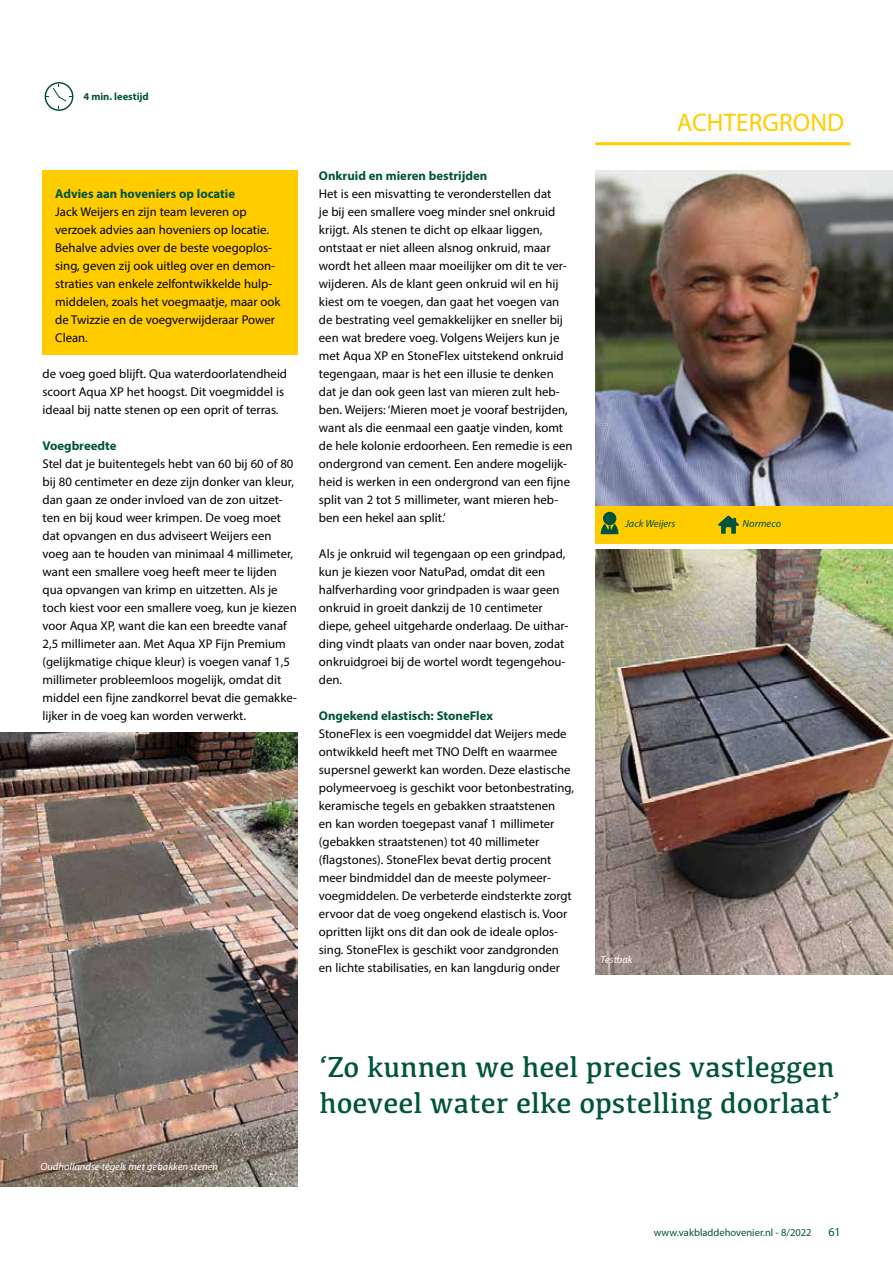
<style>
.page{position:relative;width:893px;height:1263px;background:#fff}
.page>*{position:absolute;margin:0;border:0;box-sizing:border-box;transform-origin:0 0}
.t1{font:30px/36px "Kefa";color:#00533d}
.t2{font:25.5px "Myriad Pro";color:#fc0}
.t3{font:12.75px/18px "Myriad Pro";color:#000}
.t4{font:700 12.75px "Myriad Pro";color:#00533d}
.t5{font:12px "Myriad Pro";color:#00533d}
.t6{font:italic 10.5px "Myriad Pro";color:#fff}
.t7{font:10.5px "Myriad Pro";color:#00533d}
.t8{font:italic 10.5px "Myriad Pro";color:#00533d}
.t9{font:700 10.5px "Myriad Pro";color:#00533d}
</style>
<div class="page">
<hr style="left:595px;top:142px;width:255px;height:3px;background:#fc0">
<svg style="left:45px;top:82px;width:28px;height:29px"></svg>
<div style="left:43px;top:170px;width:255px;height:185px;background:#fc0"></div>
<img style="left:595px;top:170px;width:298px;height:336px">
<img style="left:595px;top:549px;width:298px;height:425px">
<img style="left:0;top:733px;width:298px;height:453px">
<div style="left:595px;top:506px;width:298px;height:37px;background:#fc0"></div>
<svg style="left:601px;top:524px;width:17px;height:10px"></svg>
<div style="left:603px;top:512px;width:13px;height:13px;background:#00533d;border-radius:50%"></div>
<svg style="left:718px;top:515px;width:21px;height:19px"></svg>
<p class="t9" style="left:83px;top:90px;width:67px">4 min. leestijd</p>
<p class="t4" style="left:55px;top:185px;width:181px">Advies aan hoveniers op locatie</p>
<p class="t3" style="left:55px;top:203px;width:227px">Jack Weijers en zijn team leveren op verzoek advies aan hoveniers op locatie.<br>Behalve advies over de beste voegoplos&shy;sing, geven zij ook uitleg over en demon&shy;straties van enkele zelfontwikkelde hulp&shy;middelen, zoals het voegmaatje, maar ook de Twizzie en de voegverwijderaar Power Clean.</p>
<p class="t3" style="left:43px;top:365px;width:246px">de voeg goed blijft. Qua waterdoorlatendheid scoort Aqua XP het hoogst. Dit voegmiddel is ideaal bij natte stenen op een oprit of terras.</p>
<p class="t4" style="left:43px;top:437px;width:75px">Voegbreedte</p>
<p class="t3" style="left:43px;top:455px;width:256px">Stel dat je buitentegels hebt van 60 bij 60 of 80 bij 80 centimeter en deze zijn donker van kleur, dan gaan ze onder invloed van de zon uitzet&shy;ten en bij koud weer krimpen. De voeg moet dat opvangen en dus adviseert Weijers een voeg aan te houden van minimaal 4 millimeter, want een smallere voeg heeft meer te lijden qua opvangen van krimp en uitzetten. Als je toch kiest voor een smallere voeg, kun je kiezen voor Aqua XP, want die kan een breedte vanaf 2,5 millimeter aan. Met Aqua XP Fijn Premium (gelijkmatige chique kleur) is voegen vanaf 1,5 millimeter probleemloos mogelijk, omdat dit middel een fijne zandkorrel bevat die gemakke&shy;lijker in de voeg kan worden verwerkt.</p>
<p class="t4" style="left:319px;top:167px;width:170px">Onkruid en mieren bestrijden</p>
<p class="t3" style="left:319px;top:185px;width:255px">Het is een misvatting te veronderstellen dat<br>je bij een smallere voeg minder snel onkruid krijgt. Als stenen te dicht op elkaar liggen, ontstaat er niet alleen alsnog onkruid, maar wordt het alleen maar moeilijker om dit te ver&shy;wijderen. Als de klant geen onkruid wil en hij kiest om te voegen, dan gaat het voegen van de bestrating veel gemakkelijker en sneller bij een wat bredere voeg. Volgens Weijers kun je met Aqua XP en StoneFlex uitstekend onkruid tegengaan, maar is het een illusie te denken dat je dan ook geen last van mieren zult heb&shy;ben. Weijers: ‘Mieren moet je vooraf bestrijden, want als die eenmaal een gaatje vinden, komt de hele kolonie erdoorheen. Een remedie is een ondergrond van cement. Een andere mogelijk&shy;heid is werken in een ondergrond van een fijne split van 2 tot 5 millimeter, want mieren heb&shy;ben een hekel aan split.’</p>
<p class="t3" style="left:319px;top:545px;width:251px">Als je onkruid wil tegengaan op een grindpad, kun je kiezen voor NatuPad, omdat dit een halfverharding voor grindpaden is waar geen onkruid in groeit dankzij de 10 centimeter diepe, geheel uitgeharde onderlaag. De uithar&shy;ding vindt plaats van onder naar boven, zodat onkruidgroei bij de wortel wordt tegengehou&shy;den.</p>
<p class="t4" style="left:319px;top:708px;width:176px">Ongekend elastisch: StoneFlex</p>
<p class="t3" style="left:319px;top:725px;width:257px">StoneFlex is een voegmiddel dat Weijers mede ontwikkeld heeft met TNO Delft en waarmee supersnel gewerkt kan worden. Deze elastische polymeervoeg is geschikt voor betonbestrating, keramische tegels en gebakken straatstenen<br>en kan worden toegepast vanaf 1 millimeter (gebakken straatstenen) tot 40 millimeter (flagstones). StoneFlex bevat dertig procent meer bindmiddel dan de meeste polymeer&shy;voegmiddelen. De verbeterde eindsterkte zorgt ervoor dat de voeg ongekend elastisch is. Voor opritten lijkt ons dit dan ook de ideale oplos&shy;sing. StoneFlex is geschikt voor zandgronden en lichte stabilisaties, en kan langdurig onder</p>
<h2 class="t2" style="left:677px;top:107px;width:169px">ACHTERGROND</h2>
<p class="t8" style="left:625px;top:517px;width:52px">Jack Weijers</p>
<p class="t8" style="left:743px;top:517px;width:40px">Normeco</p>
<p class="t6" style="left:601px;top:953px;width:34px">Testbak</p>
<p class="t6" style="left:40px;top:1160px;width:179px">Oudhollandse tegels met gebakken stenen</p>
<h1 class="t1" style="left:319px;top:1048px;width:522px">‘Zo kunnen we heel precies vastleggen hoeveel water elke opstelling doorlaat’</h1>
<p class="t7" style="left:654px;top:1226px;width:159px">www.vakbladdehovenier.nl - 8/2022</p>
<p class="t5" style="left:828px;top:1224px;width:14px">61</p>
</div>
